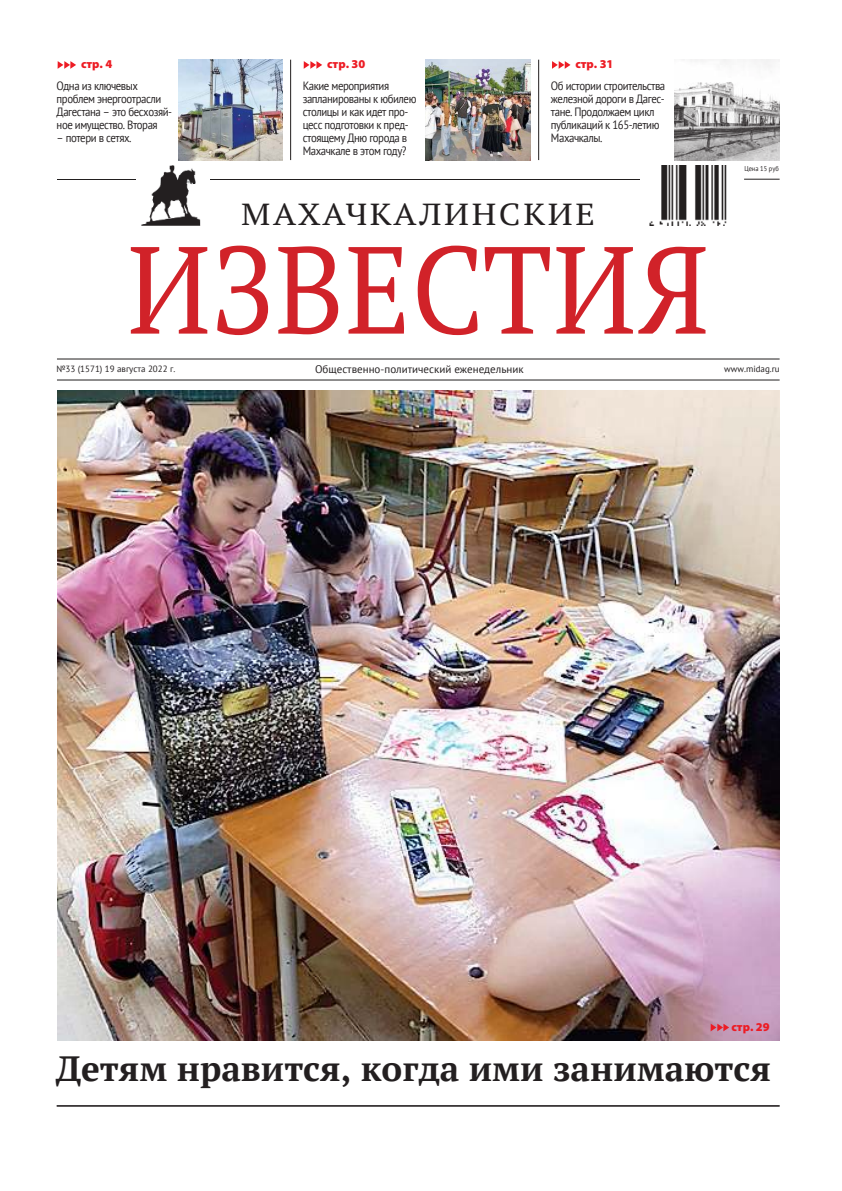
<style>
.page{position:relative;width:842px;height:1191px;background:#fff}
.page>*{position:absolute;margin:0;border:0;box-sizing:border-box;transform-origin:0 0}
.t1{font:123.5px "PT Serif";letter-spacing:.01em;color:#d12229;scale:.91 1}
.t2{font:700 35px "PT Serif";color:#231f20}
.t3{font:30.3px "PT Serif";letter-spacing:.08em;color:#231f20;scale:1.11 1}
.t4{font:12px/13px "PT Sans";letter-spacing:-.04em;color:#231f20;scale:.9 1}
.t5{font:900 12px "Myriad Pro";color:#ed1c24}
.t6{font:11px "PT Sans";color:#231f20}
.t7{font:9px "PT Sans";color:#231f20}
.t8{font:7px "PT Sans";color:#231f20;scale:.91 1}
</style>
<div class="page">
<img style="left:57px;top:390px;width:723px;height:650px">
<hr style="left:57px;top:1105px;width:723px;height:1px;background:#231f20">
<hr style="left:57px;top:380px;width:723px;height:1px;background:#221f1f">
<img style="left:649px;top:166px;width:78px;height:59px">
<hr style="left:57px;top:179px;width:582px;height:1px;background:#221f1f">
<hr style="left:57px;top:359px;width:723px;height:1px;background:#221f1f">
<hr style="left:744px;top:179px;width:36px;height:1px;background:#221f1f">
<div style="left:137px;top:176px;width:73px;height:7px;background:#fff"></div>
<img style="left:141px;top:165px;width:59px;height:61px">
<img style="left:141px;top:176px;width:59px;height:7px">
<svg style="left:711px;top:1023px;width:18px;height:8px"></svg>
<hr style="left:290px;top:60px;width:1px;height:100px;background:#221f1f">
<hr style="left:538px;top:60px;width:1px;height:100px;background:#221f1f">
<img style="left:179px;top:60px;width:104px;height:100px">
<svg style="left:552px;top:61px;width:18px;height:8px"></svg>
<img style="left:675px;top:60px;width:104px;height:100px">
<svg style="left:304px;top:61px;width:18px;height:8px"></svg>
<img style="left:426px;top:60px;width:104px;height:100px">
<svg style="left:58px;top:61px;width:18px;height:8px"></svg>
<p class="t5" style="left:81px;top:59px;width:33px">стр. 4</p>
<p class="t4" style="left:57px;top:79px;width:130px">Одна из ключевых проблем энергоотрасли<br>Дагестана – это бесхозяй&shy;ное имущество. Вторая</p>
<p class="t4" style="left:57px;top:132px;width:85px">– потери в сетях.</p>
<p class="t5" style="left:327px;top:59px;width:40px">стр. 30</p>
<p class="t4" style="left:303px;top:79px;width:128px">Какие мероприятия запланированы к юбилею столицы и как идет про&shy;цесс подготовки к пред&shy;стоящему Дню города в<br>Махачкале в этом году?</p>
<p class="t5" style="left:575px;top:59px;width:40px">стр. 31</p>
<p class="t4" style="left:551px;top:79px;width:129px">Об истории строительства железной дороги в Дагес&shy;тане. Продолжаем цикл публикаций к 165-летию<br>Махачкалы.</p>
<h3 class="t3" style="left:241px;top:195px;width:320px">МАХАЧКАЛИНСКИЕ</h3>
<h1 class="t1" style="left:128px;top:210px;width:640px">ИЗВЕСТИЯ</h1>
<p class="t7" style="left:56px;top:363px;width:120px">№33 (1571) 19 августа 2022 г.</p>
<p class="t6" style="left:315px;top:362px;width:210px">Общественно-политический еженедельник</p>
<p class="t8" style="left:744px;top:164px;width:39px">Цена 15 руб</p>
<p class="t7" style="left:724px;top:365px;width:57px">www.midag.ru</p>
<p class="t5" style="left:731px;top:1023px;width:40px">стр. 29</p>
<h2 class="t2" style="left:56px;top:1046px;width:717px">Детям нравится, когда ими занимаются</h2>
</div>
